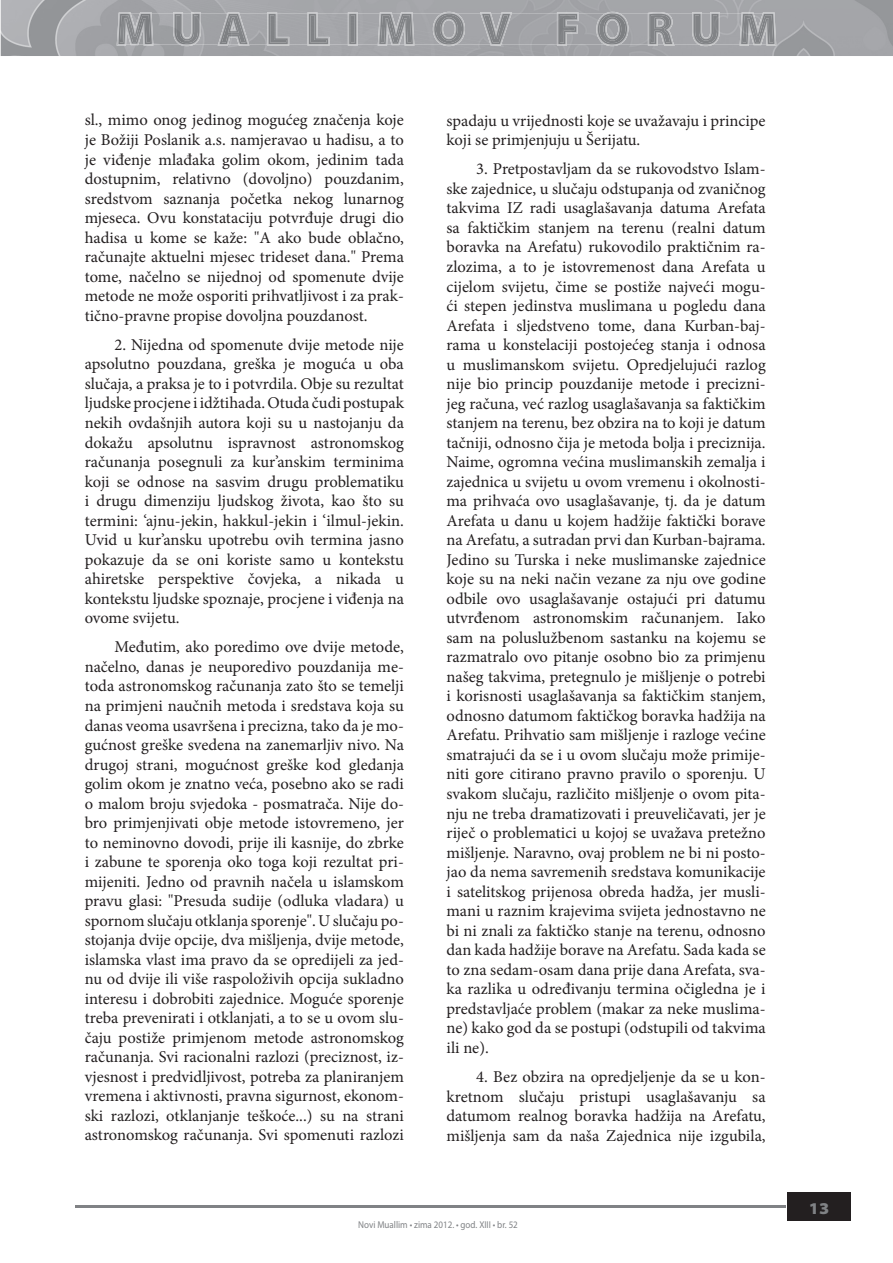
<style>
.page{position:relative;width:893px;height:1263px;background:#fff}
.page>*{position:absolute;margin:0;border:0;box-sizing:border-box;transform-origin:0 0}
.t1{font:16.5px/19.5px "Minion Pro";color:#231f20;text-align:justify}
.t2{font:900 semi-expanded 16.5px "Myriad Pro";color:#808285}
.t3{font:9.9px "Myriad Pro";color:#808285;scale:.91 1}
</style>
<div class="page">
<div style="left:786px;top:1192px;width:64px;height:28px;background:#231f20"></div>
<hr style="left:75px;top:1205px;width:710px;height:2px;background:#808285">
<img style="left:1px;top:0;width:891px;height:56px">
<img style="left:117px;top:12px;width:659px;height:34px">
<img style="left:118px;top:13px;width:362px;height:32px">
<img style="left:480px;top:13px;width:294px;height:32px">
<p class="t1" style="left:85px;top:110px;width:320px">sl., mimo onog jedinog mogućeg značenja koje je Božiji Poslanik a.s. namjeravao u hadisu, a to je viđenje mlađaka golim okom, jedinim tada dostupnim, relativno (dovoljno) pouzdanim, sredstvom saznanja početka nekog lunarnog mjeseca. Ovu konstataciju potvrđuje drugi dio hadisa u kome se kaže: "A ako bude oblačno, računajte aktuelni mjesec trideset dana." Prema tome, načelno se nijednoj od spomenute dvije metode ne može osporiti prihvatljivost i za prak&shy;tično-pravne propise dovoljna pouzdanost.</p>
<p class="t1" style="left:85px;top:335px;width:320px;text-indent:30px">2. Nijedna od spomenute dvije metode nije apsolutno pouzdana, greška je moguća u oba slučaja, a praksa je to i potvrdila. Obje su rezultat ljudske procjene i idžtihada. Otuda čudi postupak nekih ovdašnjih autora koji su u nastojanju da dokažu apsolutnu ispravnost astronomskog računanja posegnuli za kur’anskim terminima koji se odnose na sasvim drugu problematiku i drugu dimenziju ljudskog života, kao što su termini: ‘ajnu-jekin, hakkul-jekin i ‘ilmul-jekin.<br>Uvid u kur’ansku upotrebu ovih termina jasno pokazuje da se oni koriste samo u kontekstu ahiretske perspektive čovjeka, a nikada u kontekstu ljudske spoznaje, procjene i viđenja na ovome svijetu.</p>
<p class="t1" style="left:85px;top:637px;width:320px;text-indent:30px">Međutim, ako poredimo ove dvije metode, načelno, danas je neuporedivo pouzdanija me&shy;toda astronomskog računanja zato što se temelji na primjeni naučnih metoda i sredstava koja su danas veoma usavršena i precizna, tako da je mo&shy;gućnost greške svedena na zanemarljiv nivo. Na drugoj strani, mogućnost greške kod gledanja golim okom je znatno veća, posebno ako se radi o malom broju svjedoka - posmatrača. Nije do&shy;bro primjenjivati obje metode istovremeno, jer to neminovno dovodi, prije ili kasnije, do zbrke i zabune te sporenja oko toga koji rezultat pri&shy;mijeniti. Jedno od pravnih načela u islamskom pravu glasi: "Presuda sudije (odluka vladara) u spornom slučaju otklanja sporenje". U slučaju po&shy;stojanja dvije opcije, dva mišljenja, dvije metode, islamska vlast ima pravo da se opredijeli za jed&shy;nu od dvije ili više raspoloživih opcija sukladno interesu i dobrobiti zajednice. Moguće sporenje treba prevenirati i otklanjati, a to se u ovom slu&shy;čaju postiže primjenom metode astronomskog računanja. Svi racionalni razlozi (preciznost, iz&shy;vjesnost i predvidljivost, potreba za planiranjem vremena i aktivnosti, pravna sigurnost, ekonom&shy;ski razlozi, otklanjanje teškoće...) su na strani astronomskog računanja. Svi spomenuti razlozi</p>
<p class="t1" style="left:446px;top:111px;width:320px">spadaju u vrijednosti koje se uvažavaju i principe koji se primjenjuju u Šerijatu.</p>
<p class="t1" style="left:446px;top:159px;width:320px;text-indent:30px">3. Pretpostavljam da se rukovodstvo Islam&shy;ske zajednice, u slučaju odstupanja od zvaničnog takvima IZ radi usaglašavanja datuma Arefata sa faktičkim stanjem na terenu (realni datum boravka na Arefatu) rukovodilo praktičnim ra&shy;zlozima, a to je istovremenost dana Arefata u cijelom svijetu, čime se postiže najveći mogu&shy;ći stepen jedinstva muslimana u pogledu dana Arefata i sljedstveno tome, dana Kurban-baj&shy;rama u konstelaciji postojećeg stanja i odnosa u muslimanskom svijetu. Opredjelujući razlog nije bio princip pouzdanije metode i precizni&shy;jeg računa, već razlog usaglašavanja sa faktičkim stanjem na terenu, bez obzira na to koji je datum tačniji, odnosno čija je metoda bolja i preciznija.<br>Naime, ogromna većina muslimanskih zemalja i zajednica u svijetu u ovom vremenu i okolnosti&shy;ma prihvaća ovo usaglašavanje, tj. da je datum Arefata u danu u kojem hadžije faktički borave na Arefatu, a sutradan prvi dan Kurban-bajrama.<br>Jedino su Turska i neke muslimanske zajednice koje su na neki način vezane za nju ove godine odbile ovo usaglašavanje ostajući pri datumu utvrđenom astronomskim računanjem. Iako sam na poluslužbenom sastanku na kojemu se razmatralo ovo pitanje osobno bio za primjenu našeg takvima, pretegnulo je mišljenje o potrebi i korisnosti usaglašavanja sa faktičkim stanjem, odnosno datumom faktičkog boravka hadžija na Arefatu. Prihvatio sam mišljenje i razloge većine smatrajući da se i u ovom slučaju može primije&shy;niti gore citirano pravno pravilo o sporenju. U svakom slučaju, različito mišljenje o ovom pita&shy;nju ne treba dramatizovati i preuveličavati, jer je riječ o problematici u kojoj se uvažava pretežno mišljenje. Naravno, ovaj problem ne bi ni posto&shy;jao da nema savremenih sredstava komunikacije i satelitskog prijenosa obreda hadža, jer musli&shy;mani u raznim krajevima svijeta jednostavno ne bi ni znali za faktičko stanje na terenu, odnosno dan kada hadžije borave na Arefatu. Sada kada se to zna sedam-osam dana prije dana Arefata, sva&shy;ka razlika u određivanju termina očigledna je i predstavljaće problem (makar za neke muslima&shy;ne) kako god da se postupi (odstupili od takvima ili ne).</p>
<p class="t1" style="left:446px;top:1066px;width:320px;text-indent:30px">4. Bez obzira na opredjeljenje da se u kon&shy;kretnom slučaju pristupi usaglašavanju sa datumom realnog boravka hadžija na Arefatu, mišljenja sam da naša Zajednica nije izgubila,</p>
<p class="t3" style="left:358px;top:1218px;width:177px">Novi Muallim • zima 2012. • god. XIII • br. 52</p>
<p class="t2" style="left:808px;top:1198px;width:22px">13</p>
</div>
